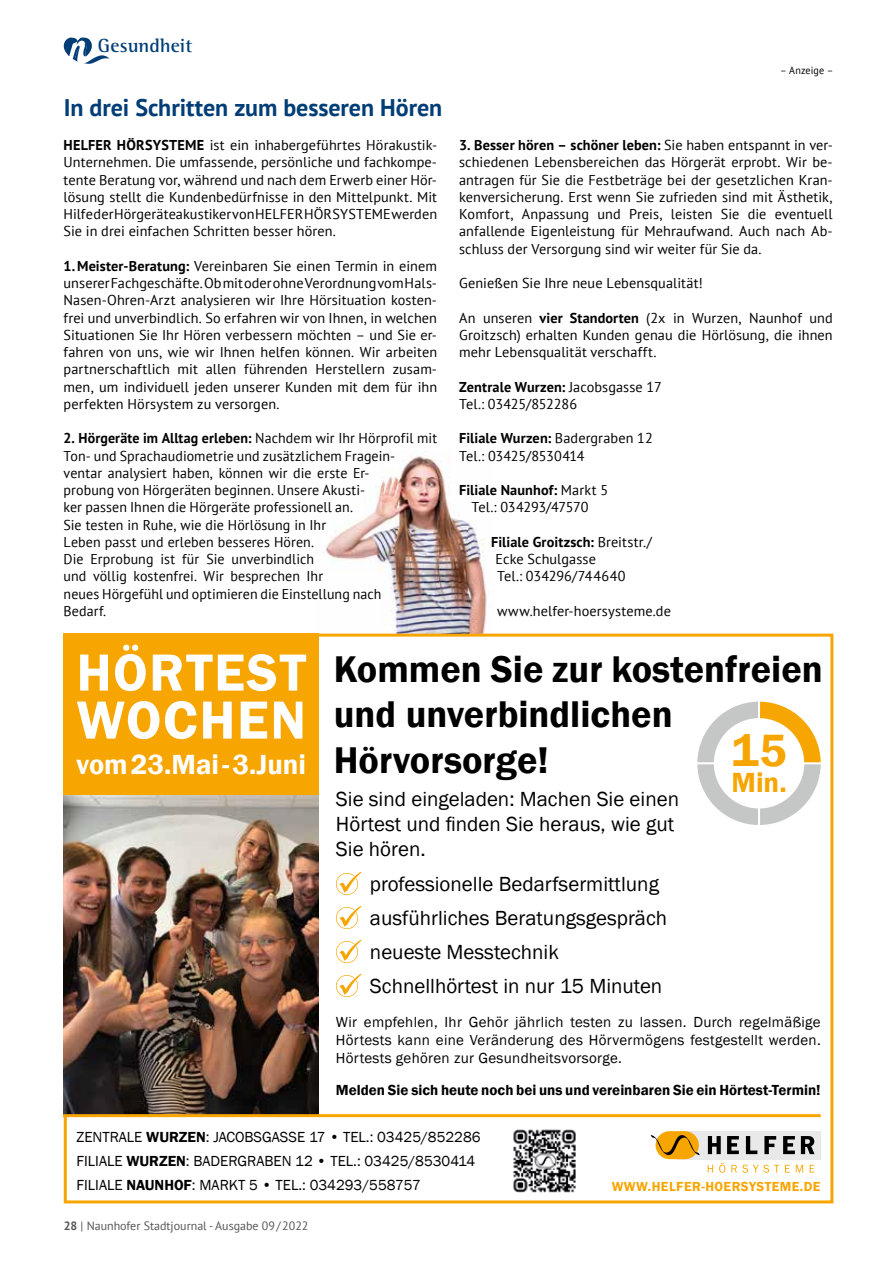
<style>
.page{position:relative;width:893px;height:1263px;background:#fff}
.page>*{position:absolute;margin:0;border:0;box-sizing:border-box;transform-origin:0 0}
.t1{font:600 55.5px "Franklin Gothic";letter-spacing:.03em;color:#fff}
.t2{font:600 54px "Franklin Gothic";letter-spacing:.03em;color:#fff}
.t3{font:600 46.5px "Franklin Gothic";color:#f7a500}
.t4{font:600 38.25px/45.8px "Franklin Gothic";color:#000}
.t5{font:600 28.5px "Franklin Gothic";color:#fff}
.t6{font:600 28.5px "Franklin Gothic";color:#f7a500}
.t7{font:700 24px "PT Sans";letter-spacing:-.005em;color:#003d76}
.t8{font:21px/34px "Franklin Gothic";color:#000}
.t9{font:700 19.5px "Rotis Semi Serif Std";letter-spacing:.005em;color:#003d76}
.t10{font:15px/24px "Franklin Gothic";color:#000}
.t11{font:600 15px "Franklin Gothic";color:#000}
.t12{font:14.25px/17.2px "PT Sans";letter-spacing:.005em;color:#000;text-align:justify}
.t13{font:14.25px/17.2px "PT Sans";letter-spacing:-.02em;color:#000}
.t14{font:14.25px/17.2px "PT Sans";letter-spacing:-.015em;color:#000}
.t15{font:600 13.5px "Franklin Gothic";letter-spacing:.03em;color:#f7a500}
.t16{font:12px "PT Sans";color:#565655}
.t17{font:10.5px "PT Sans";letter-spacing:.01em;color:#000;scale:.96 1}
.s1{font-weight:700}
.s2{font-weight:600}
</style>
<div class="page">
<svg style="left:64px;top:37px;width:46px;height:27px"></svg>
<img style="left:324px;top:452px;width:163px;height:181px">
<img style="left:64px;top:795px;width:255px;height:319px">
<div style="left:677px;top:1131px;width:144px;height:28px;background:#e9e9e9"></div>
<svg style="left:708px;top:1165px;width:5px;height:7px"></svg>
<svg style="left:719px;top:1163px;width:6px;height:10px"></svg>
<svg style="left:731px;top:1164px;width:48px;height:9px"></svg>
<svg style="left:785px;top:1165px;width:5px;height:7px"></svg>
<svg style="left:796px;top:1165px;width:7px;height:7px"></svg>
<svg style="left:810px;top:1165px;width:4px;height:7px"></svg>
<svg style="left:656px;top:1131px;width:43px;height:28px"></svg>
<svg style="left:650px;top:1132px;width:50px;height:26px"></svg>
<svg style="left:708px;top:1136px;width:13px;height:18px"></svg>
<svg style="left:727px;top:1136px;width:12px;height:18px"></svg>
<svg style="left:746px;top:1136px;width:11px;height:18px"></svg>
<svg style="left:764px;top:1136px;width:12px;height:18px"></svg>
<svg style="left:783px;top:1136px;width:12px;height:18px"></svg>
<svg style="left:801px;top:1136px;width:13px;height:18px"></svg>
<img style="left:513px;top:1129px;width:63px;height:64px">
<div style="left:64px;top:634px;width:255px;height:161px;background:#f7a500"></div>
<hr style="left:64px;top:1114px;width:757px;height:3px;background:#f7a500">
<svg style="left:697px;top:702px;width:124px;height:123px"></svg>
<svg style="left:336px;top:872px;width:25px;height:23px"></svg>
<svg style="left:336px;top:906px;width:25px;height:23px"></svg>
<svg style="left:336px;top:940px;width:25px;height:23px"></svg>
<svg style="left:336px;top:974px;width:25px;height:23px"></svg>
<h3 class="t9" style="left:98px;top:34px;width:96px">Gesundheit</h3>
<h3 class="t7" style="left:64px;top:91px;width:380px">In drei Schritten zum besseren Hören</h3>
<p class="t12" style="left:64px;top:136px;width:375px"><span class="s1">HELFER HÖRSYSTEME</span> ist ein inhabergeführtes Hörakustik-Unternehmen. Die umfassende, persönliche und fachkompe&shy;tente Beratung vor, während und nach dem Erwerb einer Hör&shy;lösung stellt die Kundenbedürfnisse in den Mittelpunkt. Mit Hilfe der Hörgeräteakustiker von HELFER HÖRSYSTEME werden Sie in drei einfachen Schritten besser hören.</p>
<p class="t12" style="left:64px;top:257px;width:375px"><span class="s1">1. Meister-Beratung:</span> Vereinbaren Sie einen Termin in einem unserer Fachgeschäfte. Ob mit oder ohne Verordnung vom Hals-Nasen-Ohren-Arzt analysieren wir Ihre Hörsituation kosten&shy;frei und unverbindlich. So erfahren wir von Ihnen, in welchen Situationen Sie Ihr Hören verbessern möchten – und Sie er&shy;fahren von uns, wie wir Ihnen helfen können. Wir arbeiten partnerschaftlich mit allen führenden Herstellern zusam&shy;men, um individuell jeden unserer Kunden mit dem für ihn perfekten Hörsystem zu versorgen.</p>
<p class="t12" style="left:64px;top:429px;width:375px;text-align:left"><span class="s1">2. Hörgeräte im Alltag erleben:</span> Nachdem wir Ihr Hörprofil mit Ton- und Sprachaudiometrie und zusätzlichem Fragein&shy;ventar analysiert haben, können wir die erste Er-<br>probung von Hörgeräten beginnen. Unsere Akusti-<br>ker passen Ihnen die Hörgeräte professionell an.<br>Sie testen in Ruhe, wie die Hörlösung in Ihr<br>Leben passt und erleben besseres Hören.<br>Die Erprobung ist für Sie unverbindlich<br>und völlig kostenfrei. Wir besprechen Ihr<br>neues Hörgefühl und optimieren die Einstellung nach<br>Bedarf.</p>
<p class="t17" style="left:780px;top:63px;width:57px">– Anzeige –</p>
<p class="t12" style="left:459px;top:136px;width:375px"><span class="s1">3. Besser hören – schöner leben:</span> Sie haben entspannt in ver&shy;schiedenen Lebensbereichen das Hörgerät erprobt. Wir be&shy;antragen für Sie die Festbeträge bei der gesetzlichen Kran&shy;kenversicherung. Erst wenn Sie zufrieden sind mit Ästhetik, Komfort, Anpassung und Preis, leisten Sie die eventuell anfallende Eigenleistung für Mehraufwand. Auch nach Ab&shy;schluss der Versorgung sind wir weiter für Sie da.</p>
<p class="t12" style="left:459px;top:274px;width:245px">Genießen Sie Ihre neue Lebensqualität!</p>
<p class="t12" style="left:459px;top:309px;width:375px">An unseren <span class="s1">vier Standorten</span> (2x in Wurzen, Naunhof und Groitzsch) erhalten Kunden genau die Hörlösung, die ihnen mehr Lebensqualität verschafft.</p>
<p class="t14" style="left:459px;top:378px;width:204px"><span class="s1">Zentrale Wurzen:</span> Jacobsgasse 17<br>Tel.: 03425/852286</p>
<p class="t13" style="left:459px;top:429px;width:195px"><span class="s1">Filiale Wurzen:</span> Badergraben 12<br>Tel.: 03425/8530414</p>
<p class="t13" style="left:459px;top:481px;width:151px;text-align:center"><span class="s1">Filiale Naunhof:</span> Markt 5<br>Tel.: 034293/47570</p>
<p class="t12" style="left:496px;top:533px;width:158px;text-align:left;text-indent:-5px"><span class="s1">Filiale Groitzsch:</span> Breitstr./<br>Ecke Schulgasse<br>Tel.: 034296/744640</p>
<p class="t12" style="left:497px;top:602px;width:175px">www.helfer-hoersysteme.de</p>
<h2 class="t2" style="left:77px;top:639px;width:231px">HÖRTEST</h2>
<h1 class="t1" style="left:77px;top:686px;width:231px">WOCHEN</h1>
<h3 class="t5" style="left:77px;top:747px;width:231px">vom 23.Mai - 3.Juni</h3>
<h3 class="t4" style="left:334px;top:646px;width:491px">Kommen Sie zur kostenfreien und unverbindlichen<br>Hörvorsorge!</h3>
<h3 class="t3" style="left:731px;top:722px;width:57px">15</h3>
<h3 class="t6" style="left:731px;top:764px;width:57px">Min.</h3>
<h3 class="t8" style="left:336px;top:786px;width:345px;line-height:25.2px">Sie sind eingeladen: Machen Sie einen<br>Hörtest und finden Sie heraus, wie gut<br>Sie hören.</h3>
<h3 class="t8" style="left:370px;top:867px;width:299px">professionelle Bedarfsermittlung ausführliches Beratungsgespräch neueste Messtechnik<br>Schnellhörtest in nur 15 Minuten</h3>
<p class="t10" style="left:336px;top:1013px;width:486px;line-height:18px;text-align:justify">Wir empfehlen, Ihr Gehör jährlich testen zu lassen. Durch regelmäßige Hörtests kann eine Veränderung des Hörvermögens festgestellt werden.<br>Hörtests gehören zur Gesundheitsvorsorge.</p>
<p class="t11" style="left:336px;top:1080px;width:486px">Melden Sie sich heute noch bei uns und vereinbaren Sie ein Hörtest-Termin!</p>
<p class="t10" style="left:77px;top:1125px;width:406px">ZENTRALE <span class="s2">WURZEN</span>: JACOBSGASSE 17 • TEL.: 03425/852286<br>FILIALE <span class="s2">WURZEN</span>: BADERGRABEN 12 • TEL.: 03425/8530414<br>FILIALE <span class="s2">NAUNHOF</span>: MARKT 5 • TEL.: 034293/558757</p>
<p class="t16" style="left:64px;top:1218px;width:246px"><span class="s1">28</span> | Naunhofer Stadtjournal - Ausgabe 09 / 2022</p>
<p class="t15" style="left:612px;top:1178px;width:210px">WWW.HELFER-HOERSYSTEME.DE</p>
</div>
